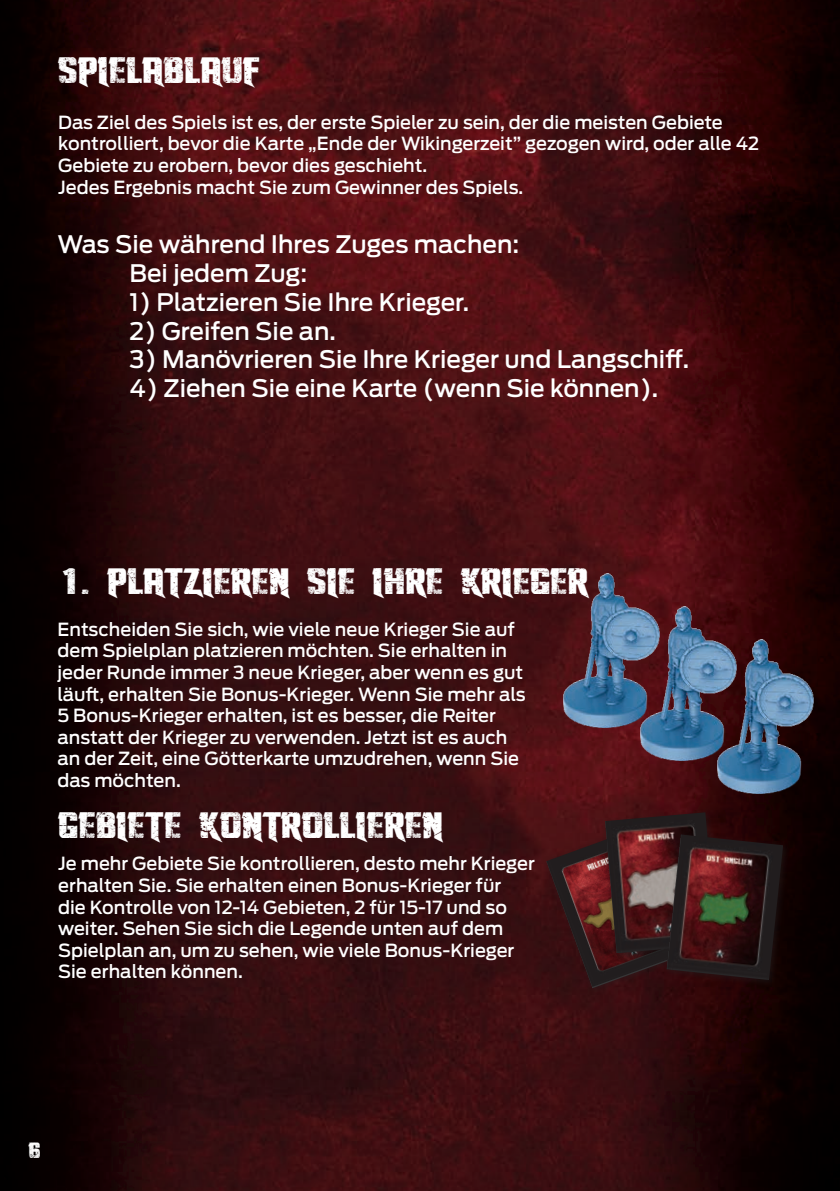
<style>
.page{position:relative;width:840px;height:1191px;background:#fff}
.page>*{position:absolute;margin:0;border:0;box-sizing:border-box;transform-origin:0 0}
.t1{font:40px "Twisted Stallions";color:#fff}
.t2{font:500 24px/28.8px "Ford Antenna";color:#fff}
.t3{font:24px "Twisted Stallions";color:#fff}
.t4{font:500 18px/21.6px "Ford Antenna";color:#fff}
</style>
<div class="page">
<img style="left:0;top:0;width:839px;height:1191px">
<div style="left:542px;top:822px;width:154px;height:173px;background:#231f20;opacity:.5"></div>
<img style="left:546px;top:826px;width:142px;height:162px">
<div style="left:600px;top:807px;width:124px;height:154px;background:#231f20;opacity:.5"></div>
<img style="left:604px;top:812px;width:112px;height:141px">
<div style="left:661px;top:830px;width:129px;height:157px;background:#231f20;opacity:.5"></div>
<img style="left:666px;top:834px;width:116px;height:146px">
<img style="left:560px;top:568px;width:102px;height:164px">
<img style="left:637px;top:601px;width:102px;height:164px">
<img style="left:714px;top:634px;width:102px;height:164px">
<h1 class="t1" style="left:58px;top:50px;width:204px">SPIELABLAUF</h1>
<p class="t4" style="left:58px;top:109px;width:702px">Das Ziel des Spiels ist es, der erste Spieler zu sein, der die meisten Gebiete kontrolliert, bevor die Karte „Ende der Wikingerzeit” gezogen wird, oder alle 42<br>Gebiete zu erobern, bevor dies geschieht.<br>Jedes Ergebnis macht Sie zum Gewinner des Spiels.</p>
<h2 class="t2" style="left:129px;top:227px;width:391px;text-indent:-72px">Was Sie während Ihres Zuges machen:<br>Bei jedem Zug:</h2>
<h2 class="t2" style="left:129px;top:285px;width:341px">1) Platzieren Sie Ihre Krieger.</h2>
<h2 class="t2" style="left:129px;top:314px;width:208px">2) Greifen Sie an.</h2>
<h2 class="t2" style="left:129px;top:342px;width:561px">3) Manövrieren Sie Ihre Krieger und Langschiff.</h2>
<h2 class="t2" style="left:129px;top:371px;width:529px">4) Ziehen Sie eine Karte (wenn Sie können).</h2>
<h1 class="t1" style="left:58px;top:561px;width:531px">1. PLATZIEREN SIE IHRE KRIEGER</h1>
<p class="t4" style="left:57px;top:616px;width:469px">Entscheiden Sie sich, wie viele neue Krieger Sie auf dem Spielplan platzieren möchten. Sie erhalten in jeder Runde immer 3 neue Krieger, aber wenn es gut läuft, erhalten Sie Bonus-Krieger. Wenn Sie mehr als 5 Bonus-Krieger erhalten, ist es besser, die Reiter anstatt der Krieger zu verwenden. Jetzt ist es auch an der Zeit, eine Götterkarte umzudrehen, wenn Sie das möchten.</p>
<h1 class="t1" style="left:58px;top:805px;width:386px">GEBIETE KONTROLLIEREN</h1>
<p class="t4" style="left:58px;top:851px;width:478px">Je mehr Gebiete Sie kontrollieren, desto mehr Krieger erhalten Sie. Sie erhalten einen Bonus-Krieger für<br>die Kontrolle von 12-14 Gebieten, 2 für 15-17 und so weiter. Sehen Sie sich die Legende unten auf dem Spielplan an, um zu sehen, wie viele Bonus-Krieger Sie erhalten können.</p>
<h2 class="t3" style="left:28px;top:1138px;width:14px">6</h2>
</div>
